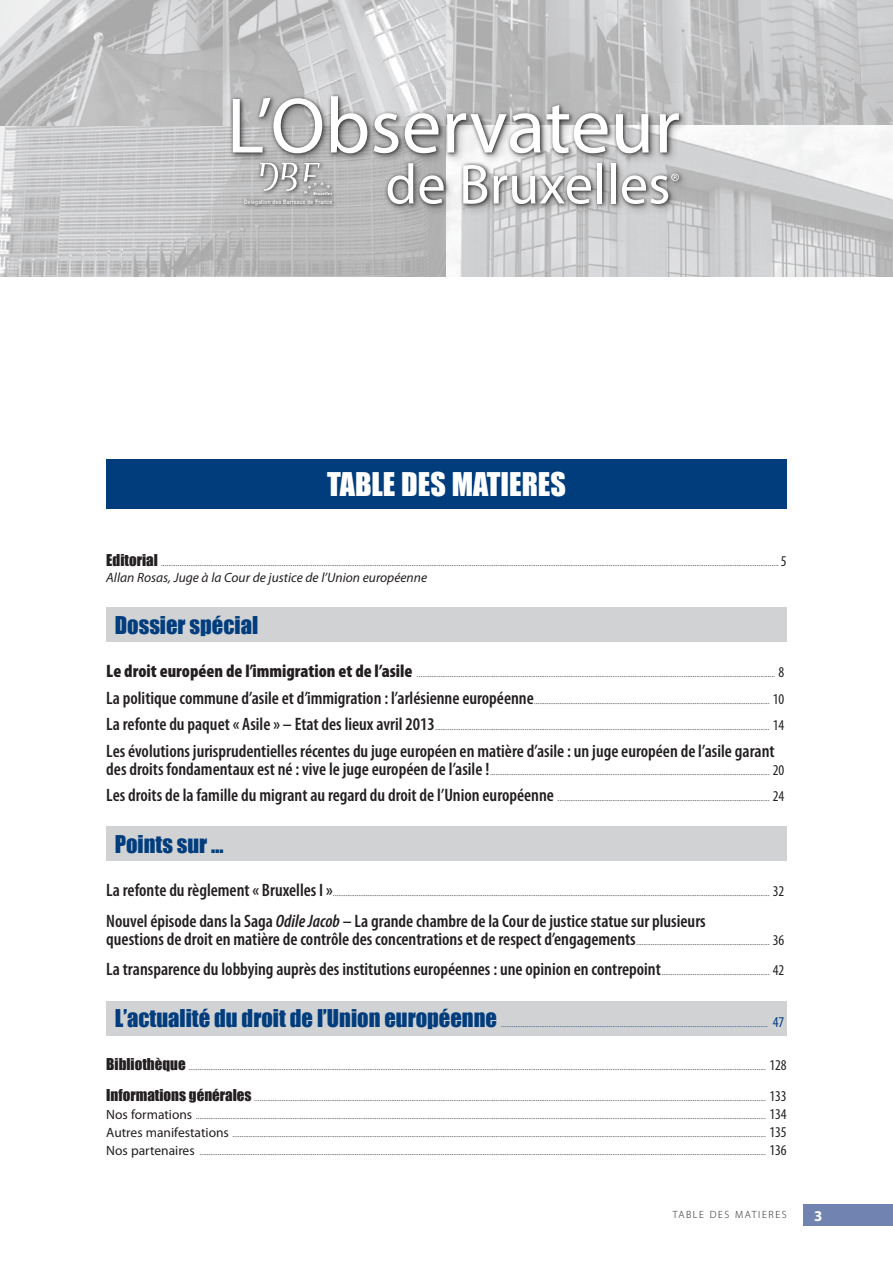
<style>
.page{position:relative;width:893px;height:1263px;background:#fff}
.page>*{position:absolute;margin:0;border:0;box-sizing:border-box;transform-origin:0 0}
.t1{font:79.2px "Myriad Pro";color:#fff}
.t2{font:56.55px "Myriad Pro";color:#fff}
.t3{font:30px "Impact";color:#fff}
.t4{font:22.65px "Myriad Pro";color:#fff}
.t5{font:22.5px "Impact";color:#013d7d}
.t6{font:600 condensed 18px/18px "Myriad Pro";color:#231f20}
.t7{font:700 15px "Myriad Pro";color:#fff}
.t8{font:italic 13.5px "Myriad Pro";color:#231f20}
.t9{font:300 10.5px/18px "Myriad Pro";letter-spacing:.15em;color:#231f20;text-align:justify}
.t10{font:300 10.5px "Myriad Pro";color:#013d7d}
.t11{font:500 6.15px "Helvetica Neue LT Std";letter-spacing:.05em;color:#fff;scale:.8 1}
.t12{font:italic 700 4.35px "Myriad Pro";letter-spacing:.05em;color:#fff}
.s1{font-family:"Impact";font-weight:400;font-size:15px}
.s2{font-weight:400;font-stretch:condensed;font-size:15px}
.s3{font-weight:900;font-stretch:condensed;font-size:18px}
.s4{font-weight:600;font-stretch:condensed;font-size:18px}
.s5{font-style:italic}
.s6{font-weight:300;font-stretch:normal;font-size:10.5px}
.s7{font-weight:400;font-size:15px}
.s8{font-family:"Impact";font-weight:400;font-size:22.5px}
.s9{font-weight:400;font-size:13.5px}
</style>
<div class="page">
<img style="left:0;top:0;width:893px;height:276px">
<div style="left:804px;top:1205px;width:89px;height:21px;background:#7183b1"></div>
<div style="left:106px;top:459px;width:681px;height:50px;background:#013d7d"></div>
<div style="left:229px;top:92px;width:462px;height:124px;background:#231f20;opacity:.3"></div>
<img style="left:281px;top:163px;width:16px;height:28px">
<div style="left:106px;top:608px;width:681px;height:34px;background:#d1d2d4"></div>
<div style="left:106px;top:827px;width:681px;height:34px;background:#d1d2d4"></div>
<div style="left:106px;top:1001px;width:681px;height:34px;background:#d1d2d4"></div>
<h1 class="t1" style="left:227px;top:83px;width:455px">L’Observateur</h1>
<h2 class="t2" style="left:385px;top:154px;width:287px">de Bruxelles</h2>
<h3 class="t4" style="left:671px;top:169px;width:11px">®</h3>
<p class="t12" style="left:313px;top:191px;width:20px">Bruxelles</p>
<p class="t11" style="left:244px;top:198px;width:112px">Délégation des Barreaux de France</p>
<h3 class="t3" style="left:327px;top:466px;width:240px">TABLE DES MATIERES</h3>
<p class="t9" style="left:106px;top:553px;width:682px"><span class="s1">Editorial</span> .................................................................................................................................................................................................................................................................................................................................................. <span class="s2">5</span></p>
<p class="t8" style="left:106px;top:570px;width:322px">Allan Rosas, Juge à la Cour de justice de l’Union européenne</p>
<h3 class="t5" style="left:115px;top:611px;width:145px">Dossier spécial</h3>
<p class="t9" style="left:106px;top:665px;width:680px"><span class="s3">Le droit européen de l’immigration et de l’asile</span> .................................................................................................................................................................................................... <span class="s2">8</span></p>
<p class="t9" style="left:106px;top:691px;width:680px"><span class="s4">La politique commune d’asile et d’immigration : l’arlésienne européenne</span>................................................................................................................................. <span class="s2">10</span></p>
<p class="t9" style="left:106px;top:718px;width:680px"><span class="s4">La refonte du paquet « Asile » – Etat des lieux avril 2013</span>....................................................................................................................................................................................... <span class="s2">14</span></p>
<h3 class="t6" style="left:106px;top:742px;width:670px">Les évolutions jurisprudentielles récentes du juge européen en matière d’asile : un juge européen de l’asile garant</h3>
<p class="t9" style="left:106px;top:762px;width:680px"><span class="s4">des droits fondamentaux est né : vive le juge européen de l’asile !</span>......................................................................................................................................................... <span class="s2">20</span></p>
<p class="t9" style="left:106px;top:789px;width:680px"><span class="s4">Les droits de la famille du migrant au regard du droit de l’Union européenne</span> .................................................................................................................... <span class="s2">24</span></p>
<h3 class="t5" style="left:115px;top:830px;width:110px">Points sur …</h3>
<p class="t9" style="left:106px;top:883px;width:680px"><span class="s4">La refonte du règlement « Bruxelles I »</span>............................................................................................................................................................................................................................................... <span class="s2">32</span></p>
<p class="t6" style="left:106px;top:912px;width:680px">Nouvel épisode dans la Saga <span class="s5">Odile Jacob</span> – La grande chambre de la Cour de justice statue sur plusieurs<br>questions de droit en matière de contrôle des concentrations et de respect d’engagements<span class="s6">.........................................................................</span> <span class="s7">36</span></p>
<h3 class="t6" style="left:106px;top:961px;width:680px">La transparence du lobbying auprès des institutions européennes : une opinion en contrepoint<span class="s6">...........................................................</span> <span class="s7">42</span></h3>
<p class="t10" style="left:115px;top:1018px;width:671px"><span class="s8">L’actualité du droit de l’Union européenne</span> .................................................................................................................................................. <span class="s2">47</span></p>
<p class="t9" style="left:106px;top:1058px;width:682px"><span class="s1">Bibliothèque</span> ............................................................................................................................................................................................................................................................................................................................ <span class="s2">128</span></p>
<p class="t9" style="left:106px;top:1088px;width:682px"><span class="s1">Informations générales</span> ........................................................................................................................................................................................................................................................................................ <span class="s2">133<br></span><span class="s9">Nos formations</span> ........................................................................................................................................................................................................................................................................................................................ <span class="s2">134<br></span><span class="s9">Autres manifestations</span> .................................................................................................................................................................................................................................................................................................... <span class="s2">135<br></span><span class="s9">Nos partenaires</span> ...................................................................................................................................................................................................................................................................................................................... <span class="s2">136</span></p>
<p class="t9" style="left:673px;top:1205px;width:115px">TABLE DES MATIERES</p>
<h3 class="t7" style="left:814px;top:1207px;width:10px">3</h3>
</div>
